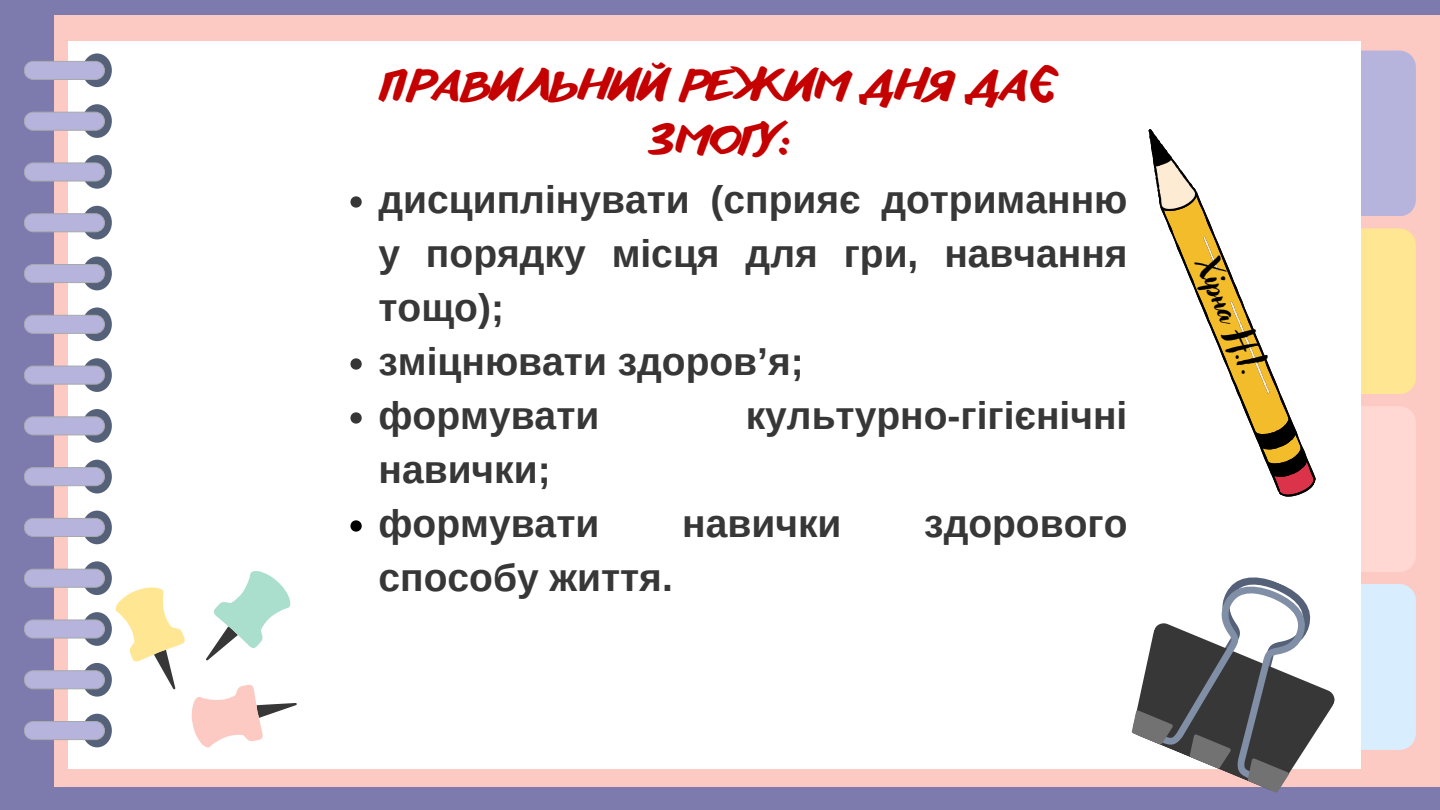
<style>
.page{position:relative;width:1440px;height:810px;background:#7d7aad}
.page>*{position:absolute;margin:0;border:0;box-sizing:border-box;transform-origin:0 0}
.t1{font:700 39px/54px "Arimo";color:#373737;text-align:justify}
.t2{font:700 39px/54px "Another Shabby";color:#c40000;text-align:center}
.t3{font:31px "Adlery Pro";color:#000}
</style>
<div class="page">
<div style="left:54px;top:15px;width:1386px;height:772px;background:#fdc9c3"></div>
<div style="left:1360px;top:51px;width:56px;height:77px;background:#b6b4dd"></div>
<div style="left:68px;top:41px;width:1292px;height:728px;background:#fff"></div>
<svg style="left:24px;top:61px;width:58px;height:679px"></svg>
<svg style="left:82px;top:53px;width:215px;height:695px"></svg>
<svg style="left:350px;top:196px;width:12px;height:12px"></svg>
<svg style="left:350px;top:358px;width:12px;height:12px"></svg>
<svg style="left:350px;top:412px;width:12px;height:12px"></svg>
<svg style="left:350px;top:520px;width:12px;height:12px"></svg>
<svg style="left:1131px;top:505px;width:285px;height:288px"></svg>
<svg style="left:1148px;top:128px;width:268px;height:377px"></svg>
<svg style="left:1148px;top:156px;width:189px;height:238px"></svg>
<p class="t2" style="left:382px;top:64px;width:677px">ПРАВИЛЬНИЙ РЕЖИМ ДНЯ ДАЄ<br>ЗМОГУ:</p>
<p class="t1" style="left:379px;top:172px;width:751px">дисциплінувати (сприяє дотриманню у порядку місця для гри, навчання тощо);</p>
<p class="t1" style="left:379px;top:334px;width:427px">зміцнювати здоров’я;</p>
<p class="t1" style="left:379px;top:388px;width:222px">формувати</p>
<p class="t1" style="left:746px;top:388px;width:383px">культурно-гігієнічні</p>
<p class="t1" style="left:379px;top:442px;width:174px">навички;</p>
<p class="t1" style="left:379px;top:496px;width:222px">формувати</p>
<p class="t1" style="left:682px;top:496px;width:161px">навички</p>
<p class="t1" style="left:924px;top:496px;width:205px">здорового</p>
<p class="t1" style="left:379px;top:550px;width:296px">способу життя.</p>
<p class="t3" style="left:1219px;top:253px;width:125px;rotate:67deg">Хірна Н.І.</p>
</div>
